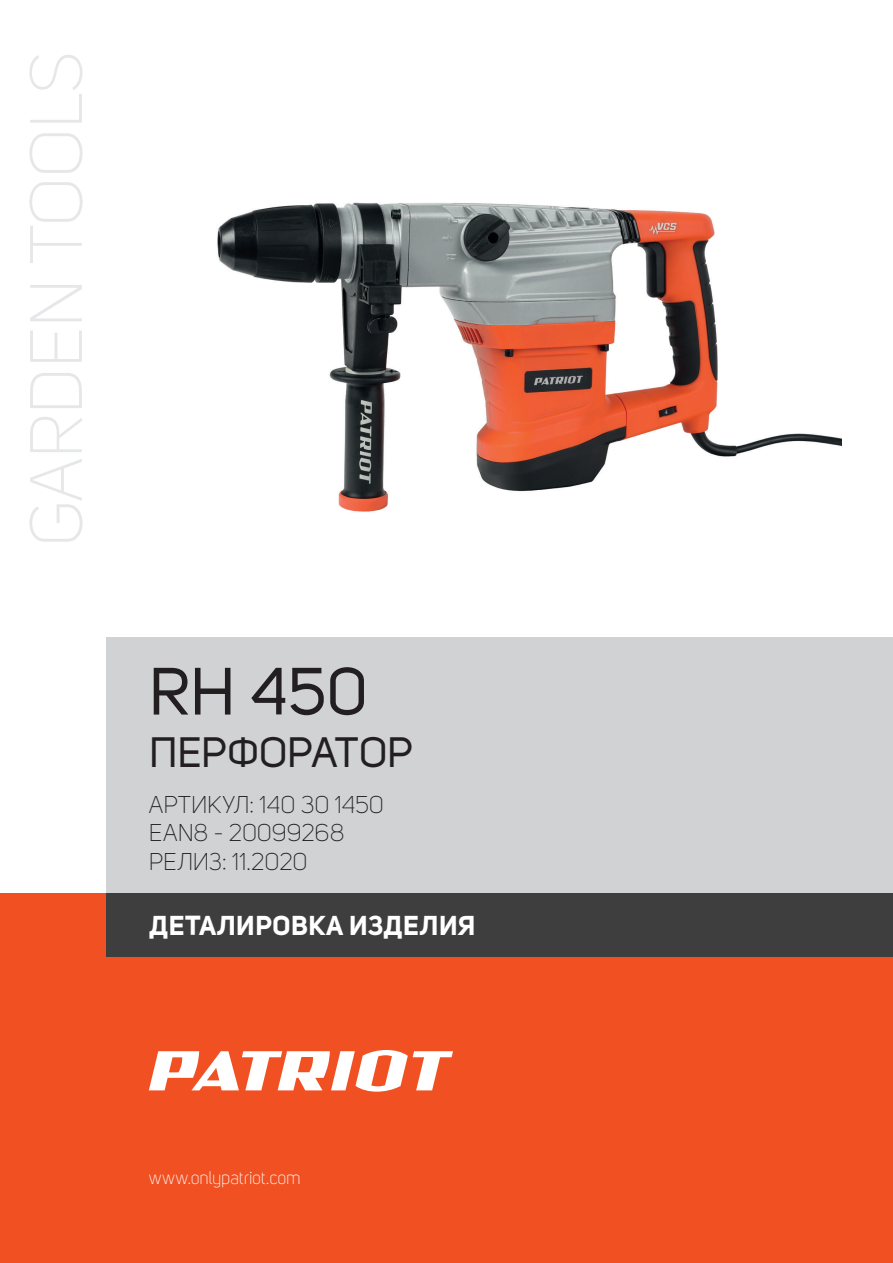
<style>
.page{position:relative;width:893px;height:1263px;background:#fff}
.page>*{position:absolute;margin:0;border:0;box-sizing:border-box;transform-origin:0 0}
.t1{font:300 73.05px "Uni Sans";letter-spacing:-.01em;color:#e6e7e9}
.t2{font:66px "Uni Sans";color:#231f20}
.t3{font:42px "Uni Sans";letter-spacing:-.005em;color:#231f20}
.t4{font:700 27px "Uni Sans";letter-spacing:.02em;color:#fff}
.t5{font:300 24px/28.8px "Uni Sans";letter-spacing:-.005em;color:#231f20}
.t6{font:300 18px "Uni Sans";letter-spacing:-.015em;color:#fff}
</style>
<div class="page">
<div style="left:0;top:893px;width:893px;height:370px;background:#f15122"></div>
<div style="left:106px;top:893px;width:787px;height:64px;background:#3e3e3f"></div>
<div style="left:106px;top:638px;width:787px;height:255px;background:#d1d2d4"></div>
<svg style="left:149px;top:1050px;width:304px;height:42px"></svg>
<img style="left:217px;top:202px;width:625px;height:310px">
<h1 class="t1" style="left:15px;top:547px;width:497px;rotate:-90deg">GARDEN TOOLS</h1>
<h2 class="t2" style="left:149px;top:653px;width:220px">RH 450</h2>
<h3 class="t3" style="left:149px;top:728px;width:265px">ПЕРФОРАТОР</h3>
<p class="t5" style="left:149px;top:790px;width:237px">АРТИКУЛ: 140 30 1450<br>EAN8 - 20099268<br>РЕЛИЗ: 11.2020</p>
<p class="t4" style="left:149px;top:909px;width:328px">ДЕТАЛИРОВКА ИЗДЕЛИЯ</p>
<p class="t6" style="left:149px;top:1167px;width:154px">www.onlypatriot.com</p>
</div>
